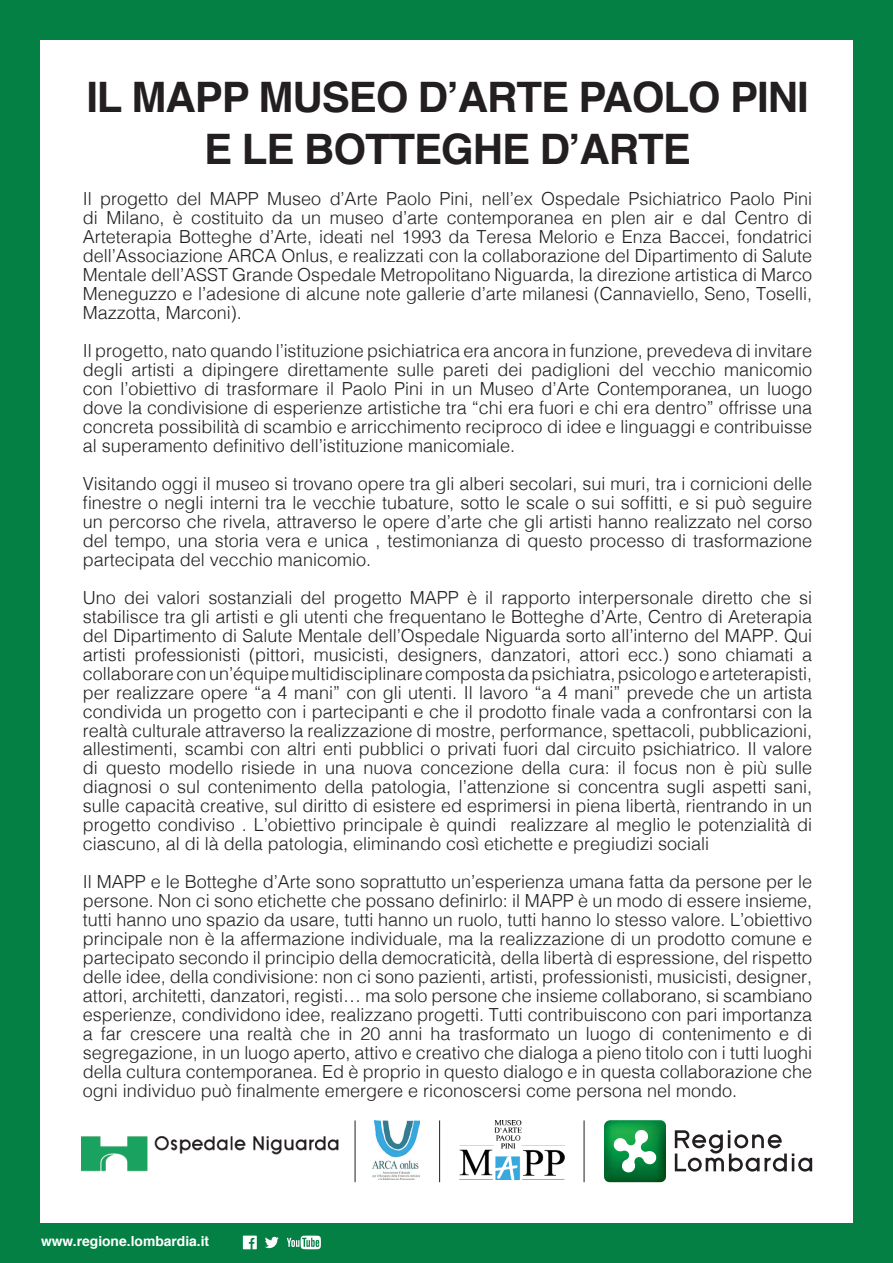
<style>
.page{position:relative;width:893px;height:1263px;background:#048045}
.page>*{position:absolute;margin:0;border:0;box-sizing:border-box;transform-origin:0 0}
.t1{font:700 42px/51.3px "Helvetica";letter-spacing:-.025em;color:#231f20;text-align:center}
.t2{font:300 18px/18.9px "Helvetica";color:#231f20;text-align:justify}
.t3{font:700 13.8px "Helvetica";color:#fff}
</style>
<div class="page">
<svg style="left:287px;top:1235px;width:34px;height:14px"></svg>
<svg style="left:243px;top:1235px;width:14px;height:14px"></svg>
<svg style="left:265px;top:1237px;width:14px;height:11px"></svg>
<div style="left:40px;top:40px;width:813px;height:1182px;background:#fff"></div>
<svg style="left:604px;top:1120px;width:62px;height:62px"></svg>
<svg style="left:675px;top:1130px;width:137px;height:41px"></svg>
<img style="left:372px;top:1120px;width:48px;height:59px">
<img style="left:460px;top:1120px;width:104px;height:59px">
<img style="left:81px;top:1120px;width:274px;height:59px">
<hr style="left:355px;top:1120px;width:1px;height:62px;background:#231f20">
<hr style="left:439px;top:1120px;width:1px;height:62px;background:#231f20">
<hr style="left:584px;top:1120px;width:1px;height:62px;background:#231f20">
<h1 class="t1" style="left:86px;top:72px;width:724px">IL MAPP MUSEO D’ARTE PAOLO PINI<br>E LE BOTTEGHE D’ARTE</h1>
<p class="t2" style="left:83px;top:188px;width:731px">Il progetto del MAPP Museo d’Arte Paolo Pini, nell’ex Ospedale Psichiatrico Paolo Pini di Milano, è costituito da un museo d’arte contemporanea en plen air e dal Centro di Arteterapia Botteghe d’Arte, ideati nel 1993 da Teresa Melorio e Enza Baccei, fondatrici dell’Associazione ARCA Onlus, e realizzati con la collaborazione del Dipartimento di Salute Mentale dell’ASST Grande Ospedale Metropolitano Niguarda, la direzione artistica di Marco Meneguzzo e l’adesione di alcune note gallerie d’arte milanesi (Cannaviello, Seno, Toselli, Mazzotta, Marconi).</p>
<p class="t2" style="left:83px;top:340px;width:731px">Il progetto, nato quando l’istituzione psichiatrica era ancora in funzione, prevedeva di invitare degli artisti a dipingere direttamente sulle pareti dei padiglioni del vecchio manicomio con l’obiettivo di trasformare il Paolo Pini in un Museo d’Arte Contemporanea, un luogo dove la condivisione di esperienze artistiche tra “chi era fuori e chi era dentro” offrisse una concreta possibilità di scambio e arricchimento reciproco di idee e linguaggi e contribuisse al superamento definitivo dell’istituzione manicomiale.</p>
<p class="t2" style="left:83px;top:473px;width:731px">Visitando oggi il museo si trovano opere tra gli alberi secolari, sui muri, tra i cornicioni delle finestre o negli interni tra le vecchie tubature, sotto le scale o sui soffitti, e si può seguire un percorso che rivela, attraverso le opere d’arte che gli artisti hanno realizzato nel corso del tempo, una storia vera e unica , testimonianza di questo processo di trasformazione partecipata del vecchio manicomio.</p>
<p class="t2" style="left:83px;top:587px;width:731px">Uno dei valori sostanziali del progetto MAPP è il rapporto interpersonale diretto che si stabilisce tra gli artisti e gli utenti che frequentano le Botteghe d’Arte, Centro di Areterapia del Dipartimento di Salute Mentale dell’Ospedale Niguarda sorto all’interno del MAPP. Qui artisti professionisti (pittori, musicisti, designers, danzatori, attori ecc.) sono chiamati a collaborare con un’équipe multidisciplinare composta da psichiatra, psicologo e arteterapisti, per realizzare opere “a 4 mani” con gli utenti. Il lavoro “a 4 mani” prevede che un artista condivida un progetto con i partecipanti e che il prodotto finale vada a confrontarsi con la realtà culturale attraverso la realizzazione di mostre, performance, spettacoli, pubblicazioni, allestimenti, scambi con altri enti pubblici o privati fuori dal circuito psichiatrico. Il valore di questo modello risiede in una nuova concezione della cura: il focus non è più sulle diagnosi o sul contenimento della patologia, l’attenzione si concentra sugli aspetti sani, sulle capacità creative, sul diritto di esistere ed esprimersi in piena libertà, rientrando in un progetto condiviso . L’obiettivo principale è quindi realizzare al meglio le potenzialità di ciascuno, al di là della patologia, eliminando così etichette e pregiudizi sociali</p>
<p class="t2" style="left:83px;top:871px;width:731px">Il MAPP e le Botteghe d’Arte sono soprattutto un’esperienza umana fatta da persone per le persone. Non ci sono etichette che possano definirlo: il MAPP è un modo di essere insieme, tutti hanno uno spazio da usare, tutti hanno un ruolo, tutti hanno lo stesso valore. L’obiettivo principale non è la affermazione individuale, ma la realizzazione di un prodotto comune e partecipato secondo il principio della democraticità, della libertà di espressione, del rispetto delle idee, della condivisione: non ci sono pazienti, artisti, professionisti, musicisti, designer, attori, architetti, danzatori, registi… ma solo persone che insieme collaborano, si scambiano esperienze, condividono idee, realizzano progetti. Tutti contribuiscono con pari importanza a far crescere una realtà che in 20 anni ha trasformato un luogo di contenimento e di segregazione, in un luogo aperto, attivo e creativo che dialoga a pieno titolo con i tutti luoghi della cultura contemporanea. Ed è proprio in questo dialogo e in questa collaborazione che ogni individuo può finalmente emergere e riconoscersi come persona nel mondo.</p>
<p class="t3" style="left:41px;top:1230px;width:170px">www.regione.lombardia.it</p>
</div>
